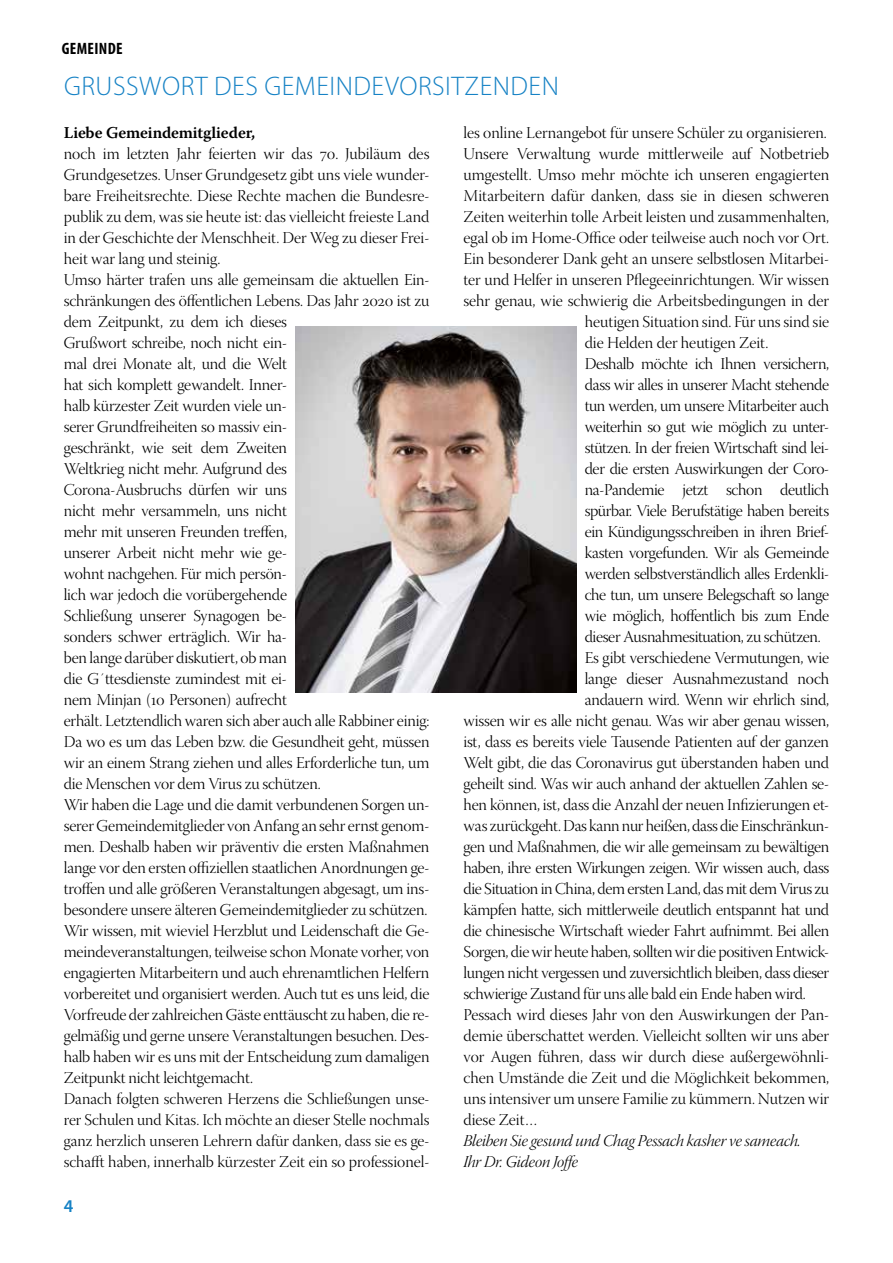
<style>
.page{position:relative;width:893px;height:1263px;background:#fff}
.page>*{position:absolute;margin:0;border:0;box-sizing:border-box;transform-origin:0 0}
.t1{font:300 27px "Myriad Pro";letter-spacing:.02em;color:#1682c5}
.t2{font:600 18px "Myriad Pro";color:#1682c5}
.t3{font:16.5px/21px "Warnock Pro Light Disp";letter-spacing:-.01em;color:#000}
.t4{font:16.5px/21px "Warnock Pro Light It Disp";letter-spacing:-.01em;color:#000}
.t5{font:600 16.5px "Warnock Pro";letter-spacing:-.01em;color:#000}
.t6{font:700 condensed 16.5px "Myriad Pro";letter-spacing:.02em;color:#000}
.t7{font:16.2px/21px "Warnock Pro Light Disp";color:#000;text-align:justify}
.s1{font-size:16.2px}
</style>
<div class="page">
<img style="left:296px;top:327px;width:280px;height:365px">
<p class="t6" style="left:62px;top:38px;width:62px">GEMEINDE</p>
<h1 class="t1" style="left:64px;top:70px;width:496px">GRUSSWORT DES GEMEINDEVORSITZENDEN</h1>
<p class="t5" style="left:64px;top:123px;width:193px">Liebe Gemeindemitglieder,</p>
<p class="t3" style="left:64px;top:145px;width:367px">noch im letzten Jahr feierten wir das 70. Jubiläum des Grundgesetzes. Unser Grundgesetz gibt uns viele wunder&shy;bare Freiheitsrechte. Diese Rechte machen die Bundesre&shy;publik zu dem, was sie heute ist: das vielleicht freieste Land in der Geschichte der Menschheit. Der Weg zu dieser Frei&shy;heit war lang und steinig.<br>Umso härter trafen uns alle gemeinsam die aktuellen Ein&shy;schränkungen des öffentlichen Lebens. Das Jahr 2020 ist zu dem Zeitpunkt, zu dem ich dieses<br>Grußwort schreibe, noch nicht ein-<br>mal drei Monate alt, und die Welt<br>hat sich komplett gewandelt. Inner-<br>halb kürzester Zeit wurden viele un-<br>serer Grundfreiheiten so massiv ein-<br>geschränkt, wie seit dem Zweiten<br>Weltkrieg nicht mehr. Aufgrund des<br>Corona-Ausbruchs dürfen wir uns<br>nicht mehr versammeln, uns nicht<br>mehr mit unseren Freunden treffen,<br>unserer Arbeit nicht mehr wie ge-<br>wohnt nachgehen. Für mich persön-<br>lich war jedoch die vorübergehende<br>Schließung unserer Synagogen be-<br>sonders schwer erträglich. Wir ha-<br>ben lange darüber diskutiert, ob man<br>die G´ttesdienste zumindest mit ei-<br>nem Minjan (10 Personen) aufrecht<br>erhält. Letztendlich waren sich aber auch alle Rabbiner einig:<br>Da wo es um das Leben bzw. die Gesundheit geht, müssen wir an einem Strang ziehen und alles Erforderliche tun, um die Menschen vor dem Virus zu schützen.<br>Wir haben die Lage und die damit verbundenen Sorgen un&shy;serer Gemeindemitglieder von Anfang an sehr ernst genom&shy;men. Deshalb haben wir präventiv die ersten Maßnahmen lange vor den ersten offiziellen staatlichen Anordnungen ge&shy;troffen und alle größeren Veranstaltungen abgesagt, um ins&shy;besondere unsere älteren Gemeindemitglieder zu schützen.<br>Wir wissen, mit wieviel Herzblut und Leidenschaft die Ge&shy;meindeveranstaltungen, teilweise schon Monate vorher, von engagierten Mitarbeitern und auch ehrenamtlichen Helfern vorbereitet und organisiert werden. Auch tut es uns leid, die Vorfreude der zahlreichen Gäste enttäuscht zu haben, die re&shy;gelmäßig und gerne unsere Veranstaltungen besuchen. Des&shy;halb haben wir es uns mit der Entscheidung zum damaligen Zeitpunkt nicht leichtgemacht.</p>
<p class="t7" style="left:64px;top:1090px;width:367px">Danach folgten schweren Herzens die Schließungen unse&shy;rer Schulen und Kitas. Ich möchte an dieser Stelle nochmals ganz herzlich unseren Lehrern dafür danken, dass sie es ge-</p>
<p class="t3" style="left:64px;top:1153px;width:367px"><span class="s1">schafft</span> haben, innerhalb kürzester Zeit ein so professionel-</p>
<p class="t3" style="left:463px;top:124px;width:365px">les online Lernangebot für unsere Schüler zu organisieren.</p>
<p class="t3" style="left:463px;top:145px;width:367px">Unsere Verwaltung wurde mittlerweile auf Notbetrieb</p>
<p class="t3" style="left:463px;top:166px;width:367px">umgestellt. Umso mehr möchte ich unseren engagierten</p>
<p class="t3" style="left:463px;top:187px;width:367px">Mitarbeitern dafür danken, dass sie in diesen schweren</p>
<p class="t3" style="left:463px;top:208px;width:367px">Zeiten weiterhin tolle Arbeit leisten und zusammenhalten,</p>
<p class="t3" style="left:463px;top:229px;width:367px">egal ob im Home-Office oder teilweise auch noch vor Ort.</p>
<p class="t3" style="left:463px;top:250px;width:367px">Ein besonderer Dank geht an unsere selbstlosen Mitarbei-</p>
<p class="t3" style="left:463px;top:271px;width:367px">ter und Helfer in unseren Pflegeeinrichtungen. Wir wissen</p>
<p class="t3" style="left:463px;top:292px;width:367px">sehr genau, wie schwierig die Arbeitsbedingungen in der</p>
<p class="t3" style="left:585px;top:313px;width:246px">heutigen Situation sind. Für uns sind sie</p>
<p class="t3" style="left:585px;top:334px;width:185px">die Helden der heutigen Zeit.</p>
<p class="t3" style="left:585px;top:355px;width:246px">Deshalb möchte ich Ihnen versichern,</p>
<p class="t3" style="left:585px;top:376px;width:246px">dass wir alles in unserer Macht stehende</p>
<p class="t3" style="left:585px;top:397px;width:246px">tun werden, um unsere Mitarbeiter auch</p>
<p class="t3" style="left:585px;top:418px;width:246px">weiterhin so gut wie möglich zu unter-</p>
<p class="t3" style="left:585px;top:439px;width:246px">stützen. In der freien Wirtschaft sind lei-</p>
<p class="t3" style="left:585px;top:460px;width:246px">der die ersten Auswirkungen der Coro-</p>
<p class="t3" style="left:585px;top:481px;width:246px">na-Pandemie jetzt schon deutlich</p>
<p class="t3" style="left:585px;top:502px;width:246px">spürbar. Viele Berufstätige haben bereits</p>
<p class="t3" style="left:585px;top:523px;width:246px">ein Kündigungsschreiben in ihren Brief-</p>
<p class="t3" style="left:585px;top:544px;width:246px">kasten vorgefunden. Wir als Gemeinde</p>
<p class="t3" style="left:585px;top:565px;width:246px">werden selbstverständlich alles Erdenkli-</p>
<p class="t3" style="left:585px;top:586px;width:246px">che tun, um unsere Belegschaft so lange</p>
<p class="t3" style="left:585px;top:607px;width:246px">wie möglich, hoffentlich bis zum Ende</p>
<p class="t3" style="left:585px;top:628px;width:237px">dieser Ausnahmesituation, zu schützen.</p>
<p class="t3" style="left:585px;top:649px;width:246px">Es gibt verschiedene Vermutungen, wie</p>
<p class="t3" style="left:585px;top:670px;width:246px">lange dieser Ausnahmezustand noch</p>
<p class="t3" style="left:585px;top:691px;width:246px">andauern wird. Wenn wir ehrlich sind,</p>
<p class="t3" style="left:463px;top:712px;width:367px">wissen wir es alle nicht genau. Was wir aber genau wissen,</p>
<p class="t3" style="left:463px;top:733px;width:367px">ist, dass es bereits viele Tausende Patienten auf der ganzen</p>
<p class="t3" style="left:463px;top:754px;width:367px">Welt gibt, die das Coronavirus gut überstanden haben und</p>
<p class="t3" style="left:463px;top:775px;width:367px">geheilt sind. Was wir auch anhand der aktuellen Zahlen se-</p>
<p class="t3" style="left:463px;top:796px;width:367px">hen können, ist, dass die Anzahl der neuen Infizierungen et-</p>
<p class="t3" style="left:463px;top:817px;width:367px">was zurückgeht. Das kann nur heißen, dass die Einschränkun-</p>
<p class="t3" style="left:463px;top:838px;width:367px">gen und Maßnahmen, die wir alle gemeinsam zu bewältigen</p>
<p class="t3" style="left:463px;top:859px;width:367px">haben, ihre ersten Wirkungen zeigen. Wir wissen auch, dass</p>
<p class="t3" style="left:463px;top:880px;width:367px">die Situation in China, dem ersten Land, das mit dem Virus zu</p>
<p class="t3" style="left:463px;top:901px;width:367px">kämpfen hatte, sich mittlerweile deutlich entspannt hat und</p>
<p class="t3" style="left:463px;top:922px;width:367px">die chinesische Wirtschaft wieder Fahrt aufnimmt. Bei allen</p>
<p class="t3" style="left:463px;top:943px;width:367px">Sorgen, die wir heute haben, sollten wir die positiven Entwick-</p>
<p class="t3" style="left:463px;top:964px;width:367px">lungen nicht vergessen und zuversichtlich bleiben, dass dieser</p>
<p class="t3" style="left:463px;top:985px;width:344px">schwierige Zustand für uns alle bald ein Ende haben wird.</p>
<p class="t3" style="left:463px;top:1006px;width:367px">Pessach wird dieses Jahr von den Auswirkungen der Pan-</p>
<p class="t3" style="left:463px;top:1027px;width:367px">demie überschattet werden. Vielleicht sollten wir uns aber</p>
<p class="t3" style="left:463px;top:1048px;width:367px">vor Augen führen, dass wir durch diese außergewöhnli-</p>
<p class="t3" style="left:463px;top:1069px;width:367px">chen Umstände die Zeit und die Möglichkeit bekommen,</p>
<p class="t3" style="left:463px;top:1090px;width:367px">uns intensiver um unsere Familie zu kümmern. Nutzen wir</p>
<p class="t3" style="left:463px;top:1111px;width:75px">diese Zeit…</p>
<p class="t4" style="left:463px;top:1132px;width:339px">Bleiben Sie gesund und Chag Pessach kasher ve sameach.<br>Ihr Dr. Gideon Joffe</p>
<p class="t2" style="left:64px;top:1195px;width:11px">4</p>
</div>
